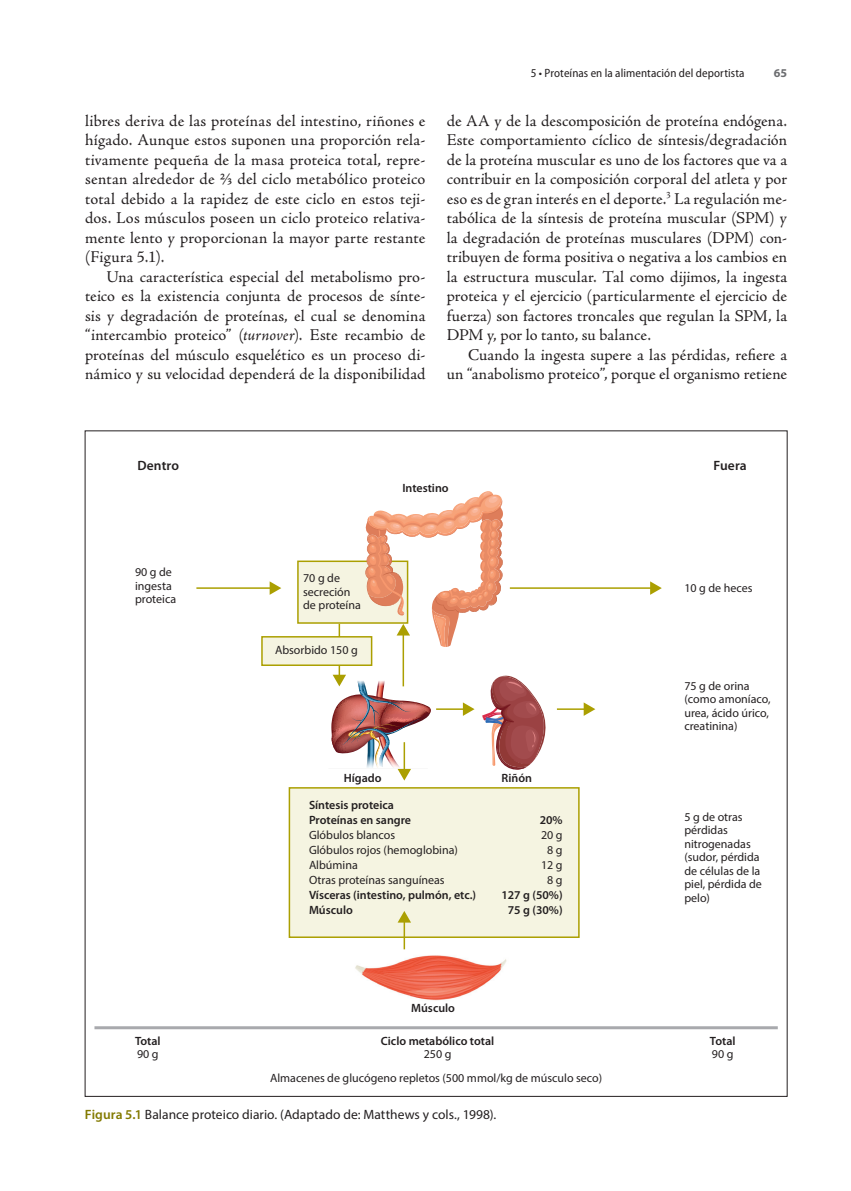
<style>
.page{position:relative;width:851px;height:1191px;background:#fff}
.page>*{position:absolute;margin:0;border:0;box-sizing:border-box;transform-origin:0 0}
.texto{font:16.5px/19.5px "Adobe Jenson Pro";letter-spacing:.005em;color:#231f20;text-align:justify}
.fig_epigrafe{font:13.5px "Myriad Pro";letter-spacing:.005em;color:#231f20}
.algor_texto_destac_n{font:600 13.5px "Myriad Pro";letter-spacing:.005em;color:#231f20}
.fig_texto{font:12px/13.5px "Myriad Pro";color:#231f20}
.fig_texto-2{font:600 12px "Myriad Pro";color:#231f20}
.t1{font:semi-condensed 12px "Myriad Pro";letter-spacing:.01em;color:#231f20}
.t2{font:700 12px "Myriad Pro";color:#6c6d70}
.s1{font-style:italic}
.s2{font-weight:600;color:#837a00}
</style>
<div class="page">
<svg style="left:482px;top:675px;width:64px;height:95px"></svg>
<img style="left:355px;top:949px;width:152px;height:52px">
<hr style="left:196px;top:587px;width:75px;height:2px;background:#ab9f01">
<svg style="left:269px;top:581px;width:12px;height:14px"></svg>
<hr style="left:509px;top:587px;width:143px;height:2px;background:#ab9f01">
<svg style="left:650px;top:581px;width:11px;height:14px"></svg>
<div style="left:298px;top:561px;width:109px;height:62px;background:#f5f4e1"></div>
<div style="left:297px;top:560px;width:111px;height:64px;border:2px solid #ab9f01"></div>
<div style="left:289px;top:788px;width:289px;height:149px;background:#f5f4e1"></div>
<div style="left:288px;top:787px;width:291px;height:151px;border:2px solid #ab9f01"></div>
<hr style="left:402px;top:633px;width:2px;height:53px;background:#ab9f01">
<hr style="left:338px;top:624px;width:2px;height:52px;background:#ab9f01">
<hr style="left:436px;top:708px;width:29px;height:2px;background:#ab9f01">
<svg style="left:463px;top:702px;width:11px;height:14px"></svg>
<hr style="left:557px;top:708px;width:28px;height:2px;background:#ab9f01">
<svg style="left:583px;top:702px;width:12px;height:14px"></svg>
<img style="left:331px;top:674px;width:100px;height:106px">
<hr style="left:403px;top:920px;width:2px;height:29px;background:#ab9f01">
<svg style="left:398px;top:911px;width:13px;height:11px"></svg>
<div style="left:262px;top:637px;width:109px;height:28px;background:#f5f4e1"></div>
<div style="left:261px;top:636px;width:111px;height:30px;border:2px solid #ab9f01"></div>
<svg style="left:364px;top:491px;width:139px;height:156px"></svg>
<hr style="left:94px;top:1026px;width:683px;height:3px;background:#a8a9ad">
<p class="texto" style="left:85px;top:111px;width:342px">libres deriva de las proteínas del intestino, riñones e hígado. Aunque estos suponen una proporción rela&shy;tivamente pequeña de la masa proteica total, repre&shy;sentan alrededor de 2/3 del ciclo metabólico proteico total debido a la rapidez de este ciclo en estos teji&shy;dos. Los músculos poseen un ciclo proteico relativa&shy;mente lento y proporcionan la mayor parte restante (Figura 5.1).</p>
<p class="texto" style="left:85px;top:267px;width:342px;text-indent:21px">Una característica especial del metabolismo pro&shy;teico es la existencia conjunta de procesos de sínte&shy;sis y degradación de proteínas, el cual se denomina “intercambio proteico” (<span class="s1">turnover</span>). Este recambio de proteínas del músculo esquelético es un proceso di&shy;námico y su velocidad dependerá de la disponibilidad</p>
<p class="t1" style="left:531px;top:67px;width:215px">5 • Proteínas en la alimentación del deportista</p>
<p class="t2" style="left:773px;top:65px;width:15px">65</p>
<p class="texto" style="left:446px;top:111px;width:342px">de AA y de la descomposición de proteína endógena.<br>Este comportamiento cíclico de síntesis/degradación de la proteína muscular es uno de los factores que va a contribuir en la composición corporal del atleta y por eso es de gran interés en el deporte.<sup>3</sup> La regulación me&shy;tabólica de la síntesis de proteína muscular (SPM) y la degradación de proteínas musculares (DPM) con&shy;tribuyen de forma positiva o negativa a los cambios en la estructura muscular. Tal como dijimos, la ingesta proteica y el ejercicio (particularmente el ejercicio de fuerza) son factores troncales que regulan la SPM, la DPM y, por lo tanto, su balance.</p>
<p class="texto" style="left:446px;top:345px;width:342px;text-align:right">Cuando la ingesta supere a las pérdidas, refiere a<br>un “anabolismo proteico”, porque el organismo retiene</p>
<p class="algor_texto_destac_n" style="left:137px;top:458px;width:43px">Dentro</p>
<p class="algor_texto_destac_n" style="left:713px;top:458px;width:35px">Fuera</p>
<p class="fig_texto-2" style="left:402px;top:481px;width:48px">Intestino</p>
<p class="fig_texto" style="left:135px;top:565px;width:43px">90 g de ingesta proteica</p>
<p class="fig_texto" style="left:303px;top:571px;width:59px">70 g de secreción de proteína</p>
<p class="fig_texto" style="left:684px;top:581px;width:70px">10 g de heces</p>
<p class="fig_texto" style="left:275px;top:643px;width:84px">Absorbido 150 g</p>
<p class="fig_texto-2" style="left:344px;top:771px;width:39px">Hígado</p>
<p class="fig_texto-2" style="left:501px;top:771px;width:32px">Riñón</p>
<p class="fig_texto-2" style="left:309px;top:798px;width:86px">Síntesis proteica</p>
<p class="fig_texto-2" style="left:309px;top:813px;width:104px">Proteínas en sangre</p>
<p class="fig_texto-2" style="left:539px;top:813px;width:24px">20%</p>
<p class="fig_texto" style="left:309px;top:828px;width:88px">Glóbulos blancos</p>
<p class="fig_texto" style="left:541px;top:828px;width:23px">20 g</p>
<p class="fig_texto" style="left:309px;top:843px;width:150px">Glóbulos rojos (hemoglobina)</p>
<p class="fig_texto" style="left:547px;top:843px;width:17px">8 g</p>
<p class="fig_texto" style="left:309px;top:858px;width:50px">Albúmina</p>
<p class="fig_texto" style="left:541px;top:858px;width:23px">12 g</p>
<p class="fig_texto" style="left:309px;top:873px;width:137px">Otras proteínas sanguíneas</p>
<p class="fig_texto" style="left:547px;top:873px;width:17px">8 g</p>
<p class="fig_texto-2" style="left:309px;top:888px;width:169px">Vísceras (intestino, pulmón, etc.)</p>
<p class="fig_texto-2" style="left:501px;top:888px;width:63px">127 g (50%)</p>
<p class="fig_texto-2" style="left:309px;top:903px;width:45px">Músculo</p>
<p class="fig_texto-2" style="left:507px;top:903px;width:56px">75 g (30%)</p>
<p class="fig_texto-2" style="left:411px;top:1001px;width:45px">Músculo</p>
<p class="fig_texto" style="left:684px;top:679px;width:88px">75 g de orina (como amoníaco, urea, ácido úrico, creatinina)</p>
<p class="fig_texto" style="left:684px;top:810px;width:79px">5 g de otras pérdidas nitrogenadas (sudor, pérdida de células de la piel, pérdida de pelo)</p>
<p class="fig_texto-2" style="left:135px;top:1034px;width:27px">Total</p>
<p class="fig_texto-2" style="left:381px;top:1034px;width:115px">Ciclo metabólico total</p>
<p class="fig_texto-2" style="left:709px;top:1034px;width:27px">Total</p>
<p class="fig_texto" style="left:137px;top:1047px;width:23px">90 g</p>
<p class="fig_texto" style="left:423px;top:1047px;width:29px">250 g</p>
<p class="fig_texto" style="left:711px;top:1047px;width:23px">90 g</p>
<p class="fig_texto" style="left:270px;top:1070px;width:333px">Almacenes de glucógeno repletos (500 mmol/kg de músculo seco)</p>
<p class="fig_epigrafe" style="left:85px;top:1106px;width:413px"><span class="s2">Figura 5.1</span> Balance proteico diario. (Adaptado de: Matthews y cols., 1998).</p>
</div>
